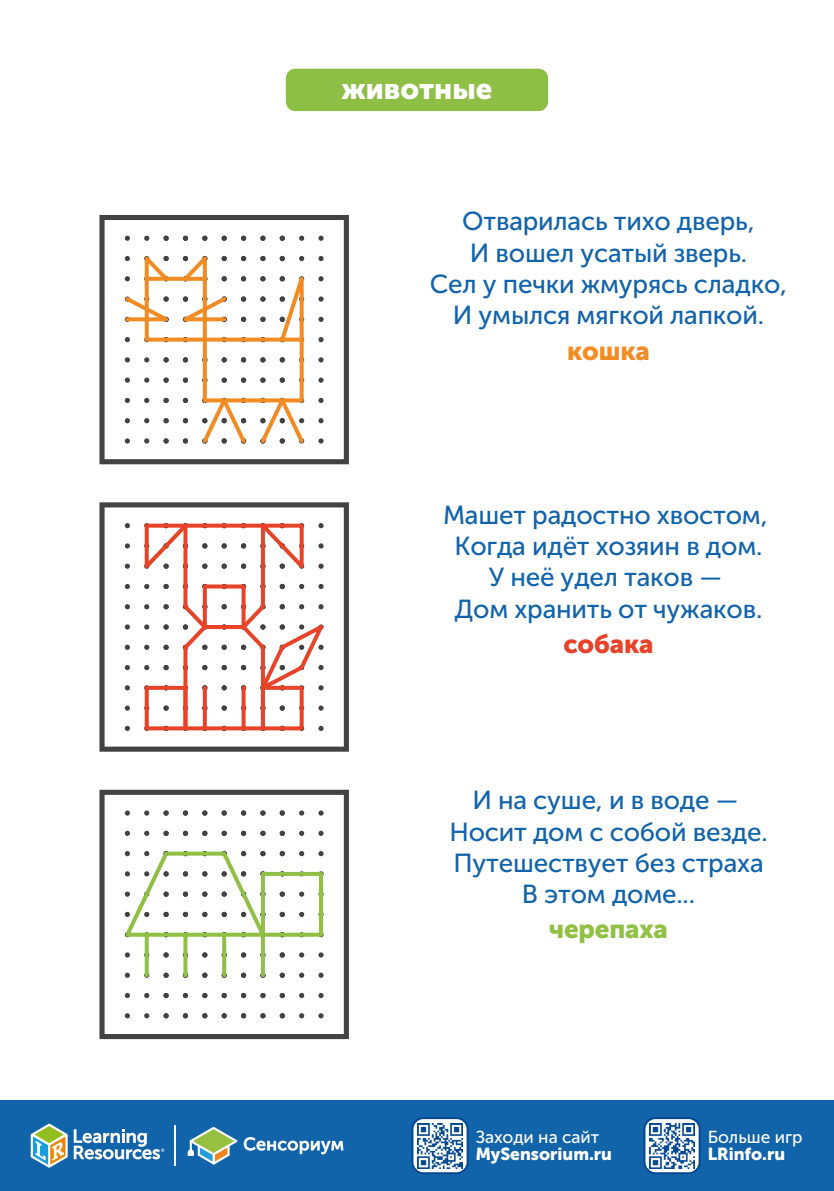
<style>
.page{position:relative;width:834px;height:1191px;background:#fff}
.page>*{position:absolute;margin:0;border:0;box-sizing:border-box;transform-origin:0 0}
.t1{font:29.2px "Museo Sans Cyrl 900";color:#fff}
.t2{font:26px/31.2px "Museo Sans Cyrl 500";letter-spacing:-.01em;color:#1163ab;text-align:center}
.t3{font:26px "Museo Sans Cyrl 900";letter-spacing:-.01em;color:#90c144}
.t4{font:26px "Museo Sans Cyrl 900";letter-spacing:-.01em;color:#e84329}
.t5{font:26px "Museo Sans Cyrl 900";letter-spacing:-.01em;color:#f28c24}
.t6{font:17.2px "Museo Sans Cyrl 900";color:#fff}
.t7{font:17.2px "Museo Sans Cyrl 500";color:#fff}
</style>
<div class="page">
<div style="left:0;top:1100px;width:833px;height:91px;background:#1163aa"></div>
<svg style="left:643px;top:1117px;width:57px;height:57px"></svg>
<img style="left:649px;top:1123px;width:45px;height:45px">
<svg style="left:411px;top:1117px;width:57px;height:57px"></svg>
<img style="left:417px;top:1123px;width:45px;height:45px">
<svg style="left:187px;top:1126px;width:50px;height:38px"></svg>
<svg style="left:243px;top:1137px;width:55px;height:13px"></svg>
<svg style="left:299px;top:1140px;width:44px;height:14px"></svg>
<svg style="left:31px;top:1123px;width:37px;height:44px"></svg>
<svg style="left:74px;top:1129px;width:90px;height:30px"></svg>
<hr style="left:174px;top:1125px;width:1px;height:40px;background:#fff">
<div style="left:286px;top:69px;width:262px;height:42px;background:#8ebf45;border-radius:9px"></div>
<svg style="left:99px;top:215px;width:250px;height:249px"></svg>
<svg style="left:99px;top:502px;width:250px;height:249px"></svg>
<svg style="left:99px;top:789px;width:250px;height:250px"></svg>
<div style="left:261px;top:872px;width:62px;height:64px;border:4px solid #8fc044"></div>
<div style="left:203px;top:337px;width:100px;height:65px;border:4px solid #f18b24"></div>
<svg style="left:257px;top:391px;width:50px;height:55px"></svg>
<svg style="left:199px;top:391px;width:50px;height:55px"></svg>
<svg style="left:277px;top:253px;width:28px;height:92px"></svg>
<div style="left:145px;top:277px;width:62px;height:64px;border:4px solid #f18b24"></div>
<svg style="left:180px;top:248px;width:29px;height:36px"></svg>
<svg style="left:143px;top:248px;width:29px;height:36px"></svg>
<svg style="left:122px;top:294px;width:107px;height:29px"></svg>
<svg style="left:268px;top:520px;width:37px;height:56px"></svg>
<svg style="left:143px;top:520px;width:125px;height:212px"></svg>
<div style="left:145px;top:686px;width:42px;height:44px;border:4px solid #e74329"></div>
<div style="left:261px;top:686px;width:42px;height:44px;border:4px solid #e74329"></div>
<svg style="left:203px;top:688px;width:4px;height:40px"></svg>
<svg style="left:241px;top:688px;width:4px;height:40px"></svg>
<svg style="left:257px;top:618px;width:73px;height:75px"></svg>
<svg style="left:121px;top:849px;width:147px;height:91px"></svg>
<hr style="left:261px;top:934px;width:4px;height:41px;background:#8fc044">
<svg style="left:222px;top:934px;width:4px;height:41px"></svg>
<svg style="left:183px;top:934px;width:4px;height:41px"></svg>
<svg style="left:145px;top:934px;width:4px;height:41px"></svg>
<p class="t1" style="left:341px;top:72px;width:152px">животные</p>
<p class="t2" style="left:429px;top:206px;width:359px">Отварилась тихо дверь,<br>И вошел усатый зверь.<br>Сел у печки жмурясь сладко,<br>И умылся мягкой лапкой.</p>
<p class="t5" style="left:567px;top:336px;width:84px">кошка</p>
<p class="t2" style="left:443px;top:499px;width:326px">Машет радостно хвостом,<br>Когда идёт хозяин в дом.<br>У неё удел таков —<br>Дом хранить от чужаков.</p>
<p class="t4" style="left:563px;top:629px;width:91px">собака</p>
<p class="t2" style="left:449px;top:785px;width:320px">И на суше, и в воде —<br>Носит дом с собой везде.<br>Путешествует без страха<br>В этом доме...</p>
<p class="t3" style="left:549px;top:914px;width:120px">черепаха</p>
<p class="t7" style="left:475px;top:1127px;width:125px">Заходи на сайт</p>
<p class="t6" style="left:475px;top:1144px;width:138px">MySensorium.ru</p>
<p class="t7" style="left:707px;top:1127px;width:96px">Больше игр</p>
<p class="t6" style="left:707px;top:1144px;width:79px">LRinfo.ru</p>
</div>
